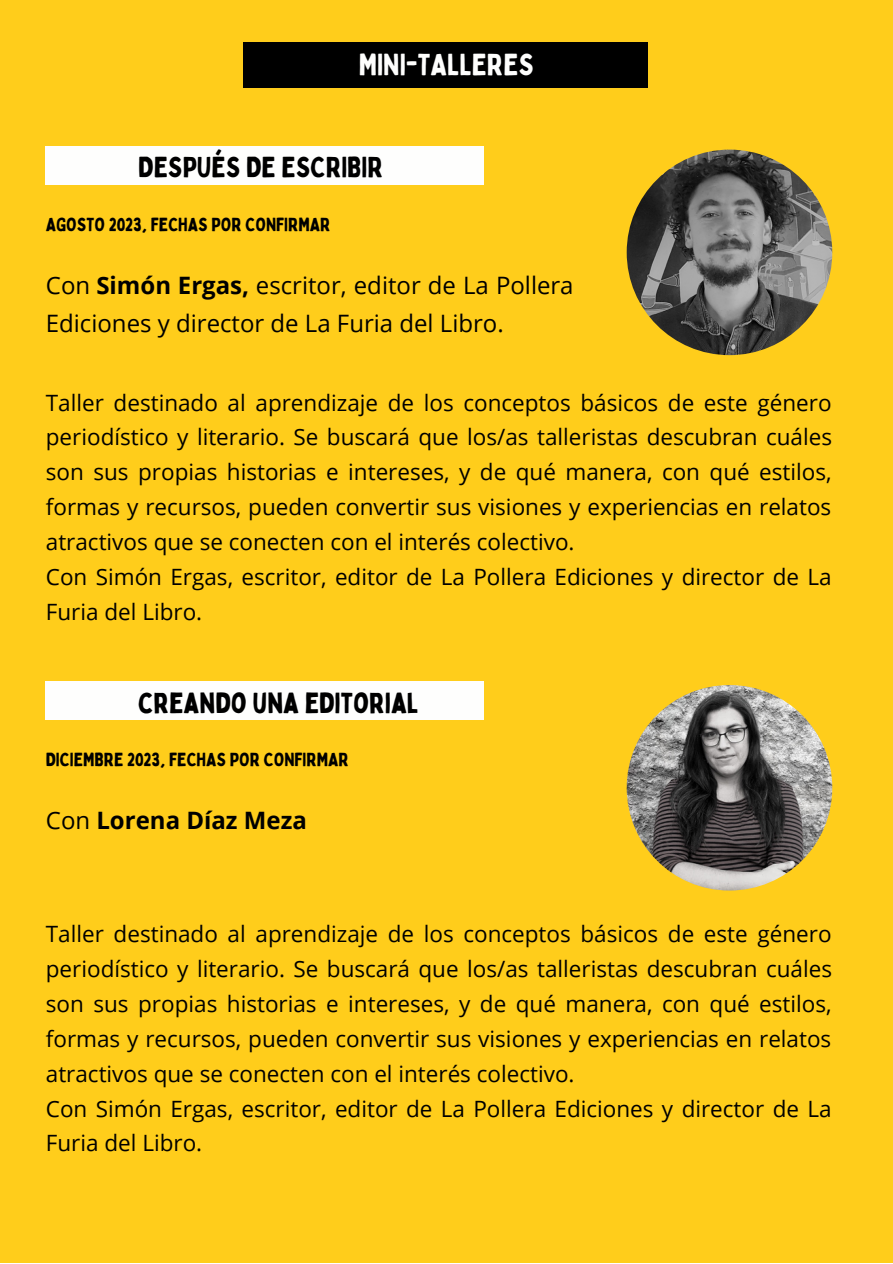
<style>
.page{position:relative;width:893px;height:1264px;background:#fff}
.page>*{position:absolute;margin:0;border:0;box-sizing:border-box;transform-origin:0 0}
.t1{font:30px "Bobby Jones";color:#fefefd}
.t2{font:28.5px "Bobby Jones";color:#000}
.t3{font:24px/38.2px "Open Sans";color:#000}
.t4{font:700 24px "Open Sans";color:#000}
.t5{font:22.5px/34.8px "Open Sans";color:#000}
.t6{font:18.75px "Bobby Jones";color:#000}
.s1{font-weight:700}
.s2{font-weight:400}
</style>
<div class="page">
<div style="left:0;top:0;width:892px;height:1262px;background:#ffcd1b"></div>
<div style="left:243px;top:42px;width:404px;height:46px;background:#000"></div>
<img style="left:626px;top:150px;width:206px;height:205px;border-radius:50%">
<div style="left:46px;top:146px;width:438px;height:39px;background:#fefefd"></div>
<img style="left:626px;top:685px;width:206px;height:205px;border-radius:50%">
<div style="left:46px;top:681px;width:438px;height:39px;background:#fefefd"></div>
<h1 class="t1" style="left:359px;top:46px;width:176px">MINI-TALLERES</h1>
<p class="t2" style="left:138px;top:149px;width:246px">DESPUÉS DE ESCRIBIR</p>
<p class="t6" style="left:46px;top:212px;width:286px">AGOSTO 2023, FECHAS POR CONFIRMAR</p>
<p class="t3" style="left:46px;top:265px;width:529px">Con <span class="s1">Simón Ergas,</span> escritor, editor de La Pollera<br>Ediciones y director de La Furia del Libro.</p>
<p class="t5" style="left:46px;top:384px;width:787px">Taller destinado al aprendizaje de los conceptos básicos de este género periodístico y literario. Se buscará que los/as talleristas descubran cuáles son sus propias historias e intereses, y de qué manera, con qué estilos, formas y recursos, pueden convertir sus visiones y experiencias en relatos atractivos que se conecten con el interés colectivo.<br>Con Simón Ergas, escritor, editor de La Pollera Ediciones y director de La Furia del Libro.</p>
<p class="t2" style="left:138px;top:684px;width:282px">CREANDO UNA EDITORIAL</p>
<p class="t6" style="left:46px;top:747px;width:304px">DICIEMBRE 2023, FECHAS POR CONFIRMAR</p>
<p class="t4" style="left:46px;top:803px;width:262px"><span class="s2">Con</span> Lorena Díaz Meza</p>
<p class="t5" style="left:46px;top:916px;width:787px">Taller destinado al aprendizaje de los conceptos básicos de este género periodístico y literario. Se buscará que los/as talleristas descubran cuáles son sus propias historias e intereses, y de qué manera, con qué estilos, formas y recursos, pueden convertir sus visiones y experiencias en relatos atractivos que se conecten con el interés colectivo.<br>Con Simón Ergas, escritor, editor de La Pollera Ediciones y director de La Furia del Libro.</p>
</div>
